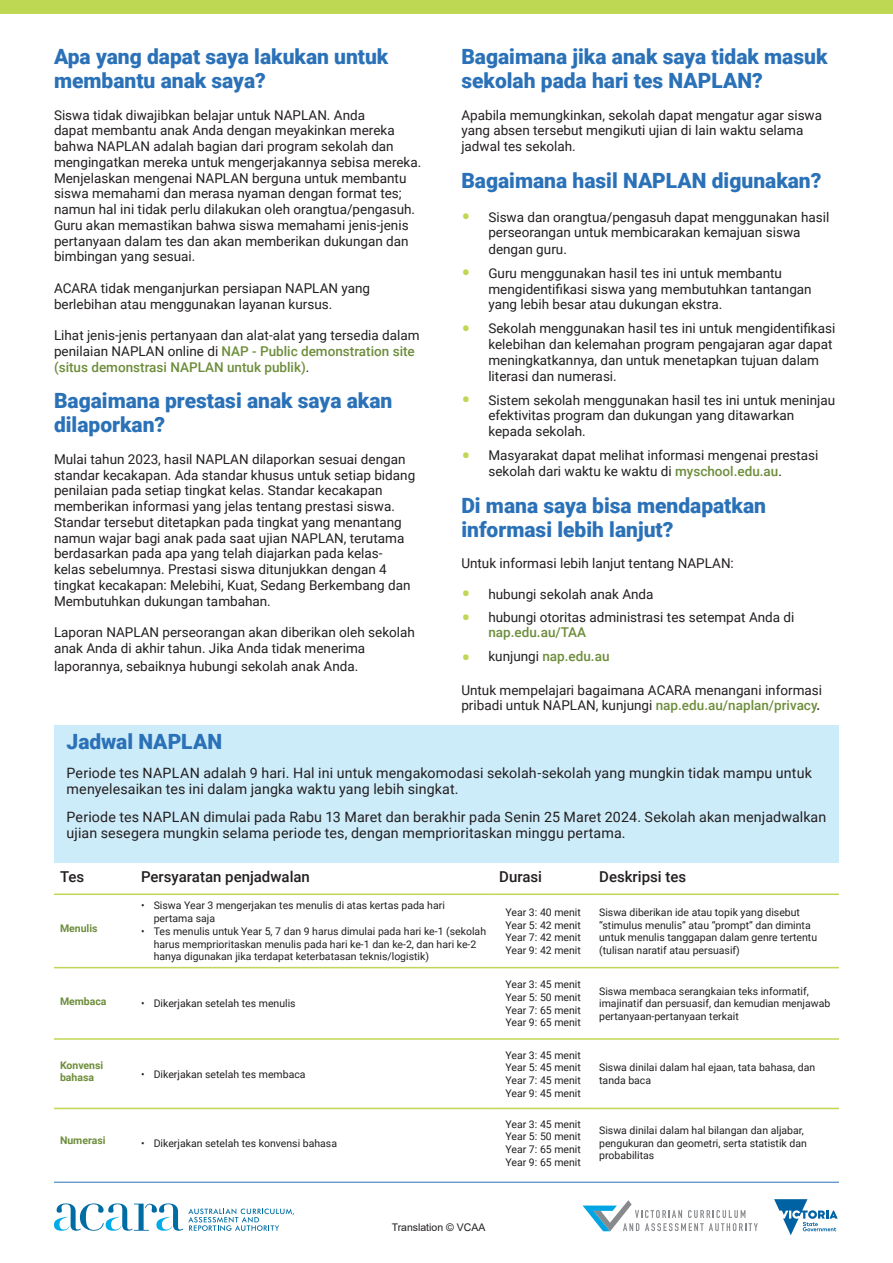
<style>
.page{position:relative;width:893px;height:1263px;background:#fff}
.page>*{position:absolute;margin:0;border:0;box-sizing:border-box;transform-origin:0 0}
.Paragraph_Style{font:27px "Roboto";color:#bfd854}
.Paragraph_Style-2{font:900 21px/24px "Roboto";color:#2a71b8}
.Heading{font:500 15px "Roboto";color:#231f20}
.Paragraph_Style-3{font:14.25px/15.8px "Roboto";letter-spacing:.01em;color:#231f20}
.Paragraph_Style-4{font:13.5px/15.8px "Roboto";color:#231f20}
.Paragraph_Style-5{font:500 13.5px "Roboto";color:#6d8d3b}
.Heading-2{font:10.5px/12.8px "Roboto";color:#231f20}
.Heading-3{font:700 10.5px/12.8px "Roboto";color:#6d8d3b}
.Paragraph_Style-6{font:10.5px "Arial";color:#231f20}
.s1{font-weight:500;color:#6d8d3b}
.s2{font-size:27px;color:#bfd854}
.s3{font-weight:400;color:#231f20}
.s4{font-weight:500}
</style>
<div class="page">
<div style="left:54px;top:725px;width:785px;height:138px;background:#cdecfa"></div>
<div style="left:0;top:0;width:893px;height:13px;background:#bfd854"></div>
<hr style="left:54px;top:893px;width:81px;height:2px;background:#bfd854">
<hr style="left:135px;top:893px;width:358px;height:2px;background:#bfd854">
<hr style="left:493px;top:893px;width:100px;height:2px;background:#bfd854">
<hr style="left:593px;top:893px;width:246px;height:2px;background:#bfd854">
<hr style="left:54px;top:967px;width:81px;height:1px;background:#bfd854">
<hr style="left:135px;top:967px;width:358px;height:1px;background:#bfd854">
<hr style="left:493px;top:967px;width:100px;height:1px;background:#bfd854">
<hr style="left:593px;top:967px;width:246px;height:1px;background:#bfd854">
<hr style="left:54px;top:1038px;width:81px;height:2px;background:#bfd854">
<hr style="left:135px;top:1038px;width:358px;height:2px;background:#bfd854">
<hr style="left:493px;top:1038px;width:100px;height:2px;background:#bfd854">
<hr style="left:593px;top:1038px;width:246px;height:2px;background:#bfd854">
<hr style="left:54px;top:1108px;width:81px;height:1px;background:#bfd854">
<hr style="left:135px;top:1108px;width:358px;height:1px;background:#bfd854">
<hr style="left:493px;top:1108px;width:100px;height:1px;background:#bfd854">
<hr style="left:593px;top:1108px;width:246px;height:1px;background:#bfd854">
<svg style="left:54px;top:1203px;width:240px;height:28px"></svg>
<hr style="left:54px;top:1182px;width:785px;height:1px;background:#2a71b8">
<svg style="left:583px;top:1200px;width:175px;height:31px"></svg>
<svg style="left:774px;top:1199px;width:64px;height:36px"></svg>
<p class="Paragraph_Style-2" style="left:54px;top:44px;width:336px">Apa yang dapat saya lakukan untuk membantu anak saya?</p>
<p class="Paragraph_Style-4" style="left:54px;top:106px;width:369px">Siswa tidak diwajibkan belajar untuk NAPLAN. Anda<br>dapat membantu anak Anda dengan meyakinkan mereka bahwa NAPLAN adalah bagian dari program sekolah dan mengingatkan mereka untuk mengerjakannya sebisa mereka.<br>Menjelaskan mengenai NAPLAN berguna untuk membantu siswa memahami dan merasa nyaman dengan format tes; namun hal ini tidak perlu dilakukan oleh orangtua/pengasuh.<br>Guru akan memastikan bahwa siswa memahami jenis-jenis pertanyaan dalam tes dan akan memberikan dukungan dan bimbingan yang sesuai.</p>
<p class="Paragraph_Style-4" style="left:54px;top:280px;width:318px">ACARA tidak menganjurkan persiapan NAPLAN yang berlebihan atau menggunakan layanan kursus.</p>
<p class="Paragraph_Style-4" style="left:54px;top:327px;width:367px">Lihat jenis-jenis pertanyaan dan alat-alat yang tersedia dalam penilaian NAPLAN online di <span class="s1">NAP - Public demonstration site (situs demonstrasi NAPLAN untuk publik)</span>.</p>
<p class="Paragraph_Style-2" style="left:54px;top:388px;width:340px">Bagaimana prestasi anak saya akan dilaporkan?</p>
<p class="Paragraph_Style-4" style="left:54px;top:451px;width:363px">Mulai tahun 2023, hasil NAPLAN dilaporkan sesuai dengan standar kecakapan. Ada standar khusus untuk setiap bidang penilaian pada setiap tingkat kelas. Standar kecakapan memberikan informasi yang jelas tentang prestasi siswa.<br>Standar tersebut ditetapkan pada tingkat yang menantang namun wajar bagi anak pada saat ujian NAPLAN, terutama berdasarkan pada apa yang telah diajarkan pada kelas&shy;kelas sebelumnya. Prestasi siswa ditunjukkan dengan 4 tingkat kecakapan: Melebihi, Kuat, Sedang Berkembang dan Membutuhkan dukungan tambahan.</p>
<p class="Paragraph_Style-4" style="left:54px;top:624px;width:362px">Laporan NAPLAN perseorangan akan diberikan oleh sekolah anak Anda di akhir tahun. Jika Anda tidak menerima</p>
<p class="Paragraph_Style-4" style="left:54px;top:658px;width:306px">laporannya, sebaiknya hubungi sekolah anak Anda.</p>
<p class="Paragraph_Style-2" style="left:461px;top:44px;width:368px">Bagaimana jika anak saya tidak masuk sekolah pada hari tes NAPLAN?</p>
<p class="Paragraph_Style-4" style="left:461px;top:106px;width:362px">Apabila memungkinkan, sekolah dapat mengatur agar siswa yang absen tersebut mengikuti ujian di lain waktu selama jadwal tes sekolah.</p>
<p class="Paragraph_Style-2" style="left:461px;top:168px;width:362px">Bagaimana hasil NAPLAN digunakan?</p>
<p class="Paragraph_Style-4" style="left:488px;top:208px;width:342px;line-height:16.2px;text-indent:-27px"><span class="s2">•</span> Siswa dan orangtua/pengasuh dapat menggunakan hasil perseorangan untuk membicarakan kemajuan siswa dengan guru.</p>
<p class="Paragraph_Style-4" style="left:488px;top:265px;width:325px;text-indent:-27px"><span class="s2">•</span> Guru menggunakan hasil tes ini untuk membantu mengidentifikasi siswa yang membutuhkan tantangan yang lebih besar atau dukungan ekstra.</p>
<p class="Paragraph_Style-4" style="left:488px;top:320px;width:348px;text-indent:-27px"><span class="s2">•</span> Sekolah menggunakan hasil tes ini untuk mengidentifikasi kelebihan dan kelemahan program pengajaran agar dapat meningkatkannya, dan untuk menetapkan tujuan dalam literasi dan numerasi.</p>
<p class="Paragraph_Style-4" style="left:488px;top:391px;width:348px;text-indent:-27px"><span class="s2">•</span> Sistem sekolah menggunakan hasil tes ini untuk meninjau efektivitas program dan dukungan yang ditawarkan kepada sekolah.</p>
<p class="Paragraph_Style-4" style="left:488px;top:447px;width:332px;text-indent:-27px"><span class="s2">•</span> Masyarakat dapat melihat informasi mengenai prestasi sekolah dari waktu ke waktu di <span class="s1">myschool.edu.au</span>.</p>
<p class="Paragraph_Style-2" style="left:461px;top:492px;width:306px">Di mana saya bisa mendapatkan informasi lebih lanjut?</p>
<p class="Paragraph_Style-4" style="left:461px;top:555px;width:274px">Untuk informasi lebih lanjut tentang NAPLAN:</p>
<p class="Paragraph_Style-4" style="left:488px;top:586px;width:167px">hubungi sekolah anak Anda</p>
<p class="Paragraph_Style-4" style="left:488px;top:610px;width:308px;line-height:15px">hubungi otoritas administrasi tes setempat Anda di <span class="s1">nap.edu.au/TAA</span></p>
<p class="Paragraph_Style-5" style="left:488px;top:647px;width:123px"><span class="s3">kunjungi</span> nap.edu.au</p>
<p class="Paragraph_Style-4" style="left:461px;top:681px;width:362px">Untuk mempelajari bagaimana ACARA menangani informasi pribadi untuk NAPLAN, kunjungi <span class="s1">nap.edu.au/naplan/privacy</span><span class="s4">.</span></p>
<p class="Paragraph_Style" style="left:461px;top:575px;width:11px">•</p>
<p class="Paragraph_Style" style="left:461px;top:599px;width:11px">•</p>
<p class="Paragraph_Style" style="left:461px;top:638px;width:11px">•</p>
<p class="Paragraph_Style-2" style="left:67px;top:729px;width:157px">Jadwal NAPLAN</p>
<p class="Paragraph_Style-3" style="left:67px;top:764px;width:747px">Periode tes NAPLAN adalah 9 hari. Hal ini untuk mengakomodasi sekolah-sekolah yang mungkin tidak mampu untuk menyelesaikan tes ini dalam jangka waktu yang lebih singkat.</p>
<p class="Paragraph_Style-3" style="left:67px;top:809px;width:761px">Periode tes NAPLAN dimulai pada Rabu 13 Maret dan berakhir pada Senin 25 Maret 2024. Sekolah akan menjadwalkan ujian sesegera mungkin selama periode tes, dengan memprioritaskan minggu pertama.</p>
<p class="Heading" style="left:60px;top:866px;width:26px">Tes</p>
<p class="Heading" style="left:141px;top:866px;width:170px">Persyaratan penjadwalan</p>
<p class="Heading" style="left:499px;top:866px;width:44px">Durasi</p>
<p class="Heading" style="left:599px;top:866px;width:89px">Deskripsi tes</p>
<p class="Heading-3" style="left:60px;top:922px;width:39px">Menulis</p>
<p class="Heading-2" style="left:154px;top:899px;width:293px;text-indent:-13px">• Siswa Year 3 mengerjakan tes menulis di atas kertas pada hari pertama saja</p>
<p class="Heading-2" style="left:154px;top:924px;width:334px;text-indent:-13px">• Tes menulis untuk Year 5, 7 dan 9 harus dimulai pada hari ke-1 (sekolah harus memprioritaskan menulis pada hari ke-1 dan ke-2, dan hari ke-2 hanya digunakan jika terdapat keterbatasan teknis/logistik)</p>
<p class="Heading-2" style="left:599px;top:905px;width:219px">Siswa diberikan ide atau topik yang disebut “stimulus menulis” atau “prompt” dan diminta untuk menulis tanggapan dalam genre tertentu (tulisan naratif atau persuasif)</p>
<p class="Heading-2" style="left:506px;top:905px;width:77px">Year 3: 40 menit</p>
<p class="Heading-2" style="left:506px;top:918px;width:77px">Year 5: 42 menit</p>
<p class="Heading-2" style="left:506px;top:931px;width:77px">Year 7: 42 menit</p>
<p class="Heading-2" style="left:506px;top:943px;width:77px">Year 9: 42 menit</p>
<p class="Heading-3" style="left:60px;top:994px;width:48px">Membaca</p>
<p class="Heading-2" style="left:141px;top:997px;width:156px">• Dikerjakan setelah tes menulis</p>
<p class="Heading-3" style="left:60px;top:1058px;width:45px">Konvensi bahasa</p>
<p class="Heading-2" style="left:141px;top:1067px;width:166px">• Dikerjakan setelah tes membaca</p>
<p class="Heading-3" style="left:60px;top:1133px;width:47px">Numerasi</p>
<p class="Heading-2" style="left:141px;top:1136px;width:198px">• Dikerjakan setelah tes konvensi bahasa</p>
<p class="Heading-2" style="left:506px;top:978px;width:77px">Year 3: 45 menit</p>
<p class="Heading-2" style="left:506px;top:990px;width:77px">Year 5: 50 menit</p>
<p class="Heading-2" style="left:506px;top:1003px;width:77px">Year 7: 65 menit</p>
<p class="Heading-2" style="left:506px;top:1016px;width:77px">Year 9: 65 menit</p>
<p class="Heading-2" style="left:506px;top:1048px;width:77px">Year 3: 45 menit</p>
<p class="Heading-2" style="left:506px;top:1061px;width:77px">Year 5: 45 menit</p>
<p class="Heading-2" style="left:506px;top:1073px;width:77px">Year 7: 45 menit</p>
<p class="Heading-2" style="left:506px;top:1086px;width:77px">Year 9: 45 menit</p>
<p class="Heading-2" style="left:506px;top:1117px;width:77px">Year 3: 45 menit</p>
<p class="Heading-2" style="left:506px;top:1130px;width:77px">Year 5: 50 menit</p>
<p class="Heading-2" style="left:506px;top:1142px;width:77px">Year 7: 65 menit</p>
<p class="Heading-2" style="left:506px;top:1155px;width:77px">Year 9: 65 menit</p>
<p class="Heading-2" style="left:599px;top:984px;width:233px">Siswa membaca serangkaian teks informatif, imajinatif dan persuasif, dan kemudian menjawab pertanyaan-pertanyaan terkait</p>
<p class="Heading-2" style="left:599px;top:1061px;width:218px">Siswa dinilai dalam hal ejaan, tata bahasa, dan tanda baca</p>
<p class="Heading-2" style="left:599px;top:1123px;width:209px">Siswa dinilai dalam hal bilangan dan aljabar, pengukuran dan geometri, serta statistik dan probabilitas</p>
<p class="Paragraph_Style-6" style="left:392px;top:1220px;width:95px">Translation © VCAA</p>
</div>
